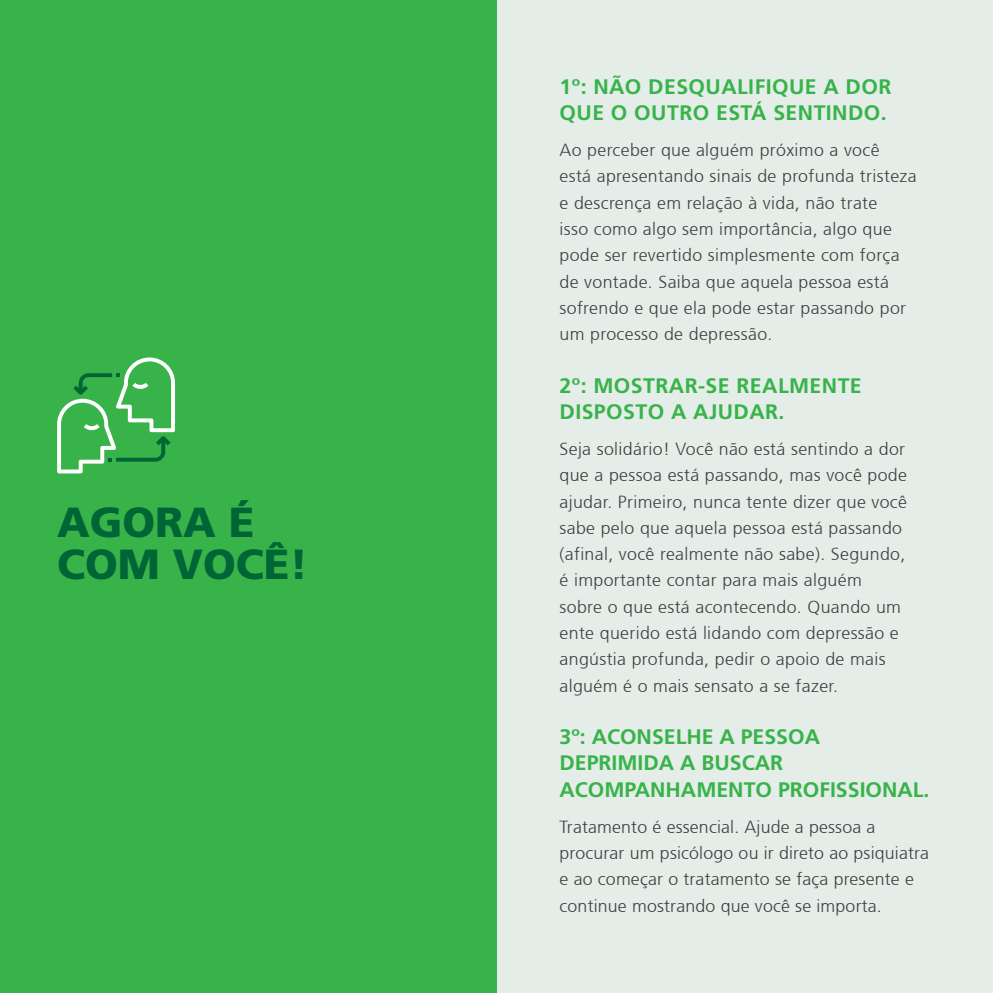
<style>
.page{position:relative;width:993px;height:993px;background:#fff}
.page>*{position:absolute;margin:0;border:0;box-sizing:border-box;transform-origin:0 0}
.t1{font:900 42px/42px "Frutiger LT Std";color:#006536}
.t2{font:700 21px/26.2px "Frutiger LT Std";letter-spacing:.02em;color:#38b34a}
.t3{font:700 21px/26.2px "Frutiger LT Std";color:#38b34a}
.t4{font:300 17.5px/26.2px "Frutiger 45";letter-spacing:.02em;color:#3e3e3f}
</style>
<div class="page">
<div style="left:0;top:0;width:992px;height:992px;background:#e4ede8"></div>
<div style="left:0;top:0;width:496px;height:992px;background:#38b34a"></div>
<svg style="left:57px;top:357px;width:118px;height:116px"></svg>
<h1 class="t1" style="left:57px;top:501px;width:252px">AGORA É<br>COM VOCÊ!</h1>
<p class="t2" style="left:559px;top:73px;width:333px">1º: NÃO DESQUALIFIQUE A DOR<br>QUE O OUTRO ESTÁ SENTINDO.</p>
<p class="t4" style="left:559px;top:137px;width:358px">Ao perceber que alguém próximo a você<br>está apresentando sinais de profunda tristeza e descrença em relação à vida, não trate<br>isso como algo sem importância, algo que pode ser revertido simplesmente com força de vontade. Saiba que aquela pessoa está sofrendo e que ela pode estar passando por um processo de depressão.</p>
<p class="t2" style="left:559px;top:372px;width:303px">2º: MOSTRAR-SE REALMENTE<br>DISPOSTO A AJUDAR.</p>
<p class="t4" style="left:559px;top:436px;width:349px">Seja solidário! Você não está sentindo a dor que a pessoa está passando, mas você pode ajudar. Primeiro, nunca tente dizer que você sabe pelo que aquela pessoa está passando (afinal, você realmente não sabe). Segundo, é importante contar para mais alguém sobre o que está acontecendo. Quando um ente querido está lidando com depressão e angústia profunda, pedir o apoio de mais alguém é o mais sensato a se fazer.</p>
<p class="t3" style="left:559px;top:723px;width:371px">3º: ACONSELHE A PESSOA<br>DEPRIMIDA A BUSCAR<br>ACOMPANHAMENTO PROFISSIONAL.</p>
<p class="t4" style="left:559px;top:813px;width:371px">Tratamento é essencial. Ajude a pessoa a procurar um psicólogo ou ir direto ao psiquiatra e ao começar o tratamento se faça presente e continue mostrando que você se importa.</p>
</div>
